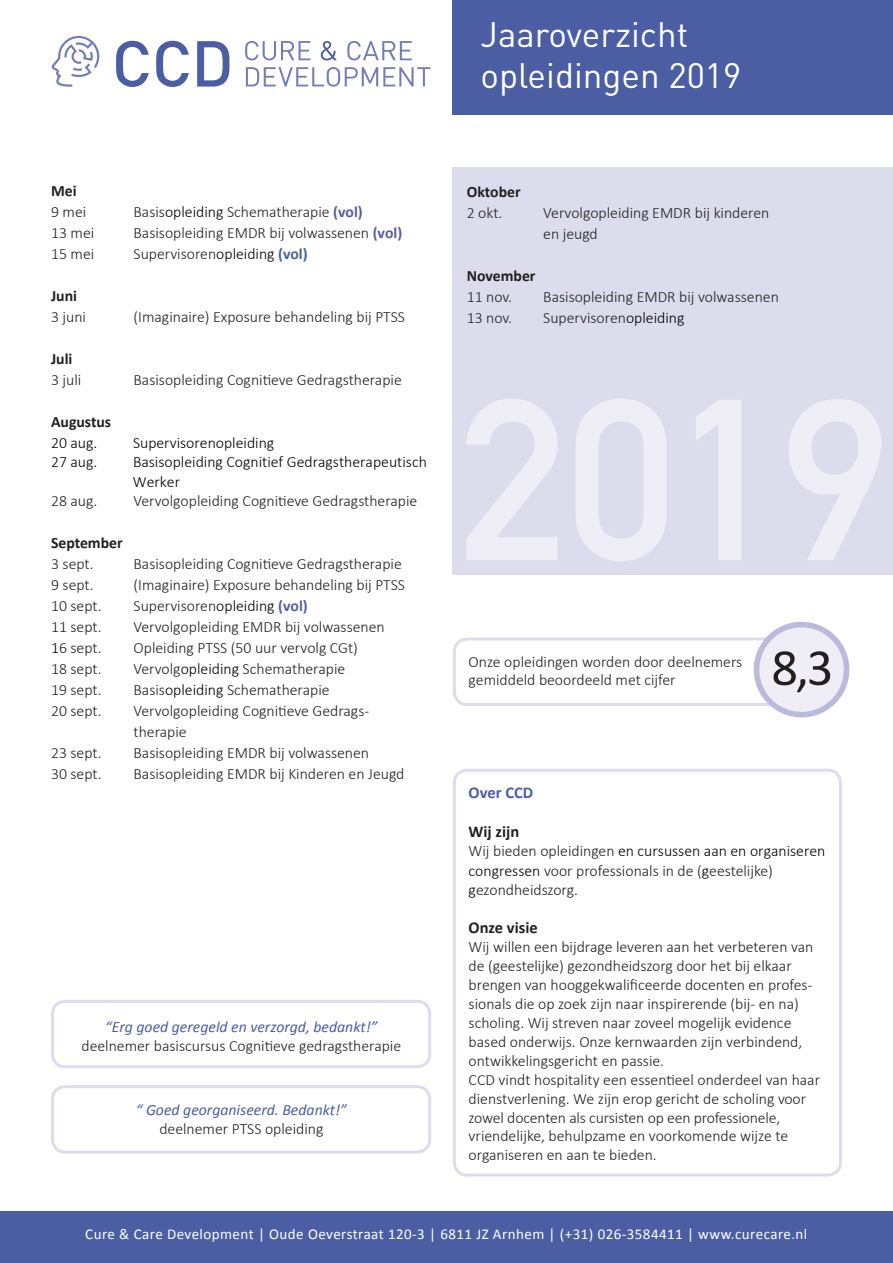
<style>
.page{position:relative;width:893px;height:1263px;background:#fff}
.page>*{position:absolute;margin:0;border:0;box-sizing:border-box;transform-origin:0 0}
.t1{font:52.35px "Calibri";color:#231f20}
.t2{font:34.95px/42px "DIN";color:#fff}
.t3{font:700 16.5px "Calibri";color:#231f20}
.t4{font:700 16.5px "Calibri";color:#4b5ea3}
.t5{font:300 15.75px/18.9px "Calibri";color:#231f20}
.t6{font:300 15.75px/19.2px "Calibri";color:#000}
.t7{font:italic 15.75px "Calibri";color:#4b5ea3}
.t8{font:700 15.75px "Calibri";color:#231f20}
.t9{font:15px "Calibri";letter-spacing:.03em;color:#fff}
.s1{color:#000}
.s2{font-weight:700;color:#575da5}
.s3{font-weight:700;color:#4b5ea3}
</style>
<div class="page">
<div style="left:0;top:1212px;width:893px;height:51px;background:#4b5ea3"></div>
<div style="left:453px;top:0;width:440px;height:115px;background:#4b5ea3"></div>
<svg style="left:52px;top:36px;width:378px;height:51px"></svg>
<div style="left:453px;top:167px;width:440px;height:408px;background:#dddced"></div>
<div style="left:51px;top:1000px;width:380px;height:68px;border:3px solid #dddced;border-radius:13px"></div>
<div style="left:453px;top:769px;width:389px;height:407px;border:3px solid #dddced;border-radius:13px"></div>
<div style="left:51px;top:1085px;width:380px;height:68px;border:3px solid #dddced;border-radius:13px"></div>
<div style="left:453px;top:637px;width:380px;height:69px;border:3px solid #dddced;border-radius:13px"></div>
<div style="left:756px;top:625px;width:91px;height:90px;background:#efedf6;border-radius:50%"></div>
<div style="left:754px;top:622px;width:95px;height:95px;border:6px solid #babbdb;border-radius:50%"></div>
<p class="t8" style="left:51px;top:181px;width:27px">Mei</p>
<p class="t5" style="left:51px;top:202px;width:37px">9 mei</p>
<p class="t5" style="left:134px;top:202px;width:231px">Basis<span class="s1">opleiding</span> Schematherapie <span class="s2">(vol)</span></p>
<p class="t5" style="left:51px;top:223px;width:45px">13 mei</p>
<p class="t5" style="left:134px;top:223px;width:270px">Basisopleiding EMDR bij volwassenen <span class="s2">(vol)</span></p>
<p class="t5" style="left:51px;top:244px;width:45px">15 mei</p>
<p class="t5" style="left:134px;top:244px;width:176px">Supervisoren<span class="s1">opleiding</span> <span class="s3">(vol)</span></p>
<p class="t8" style="left:51px;top:286px;width:28px">Juni</p>
<p class="t5" style="left:51px;top:307px;width:37px">3 juni</p>
<p class="t5" style="left:134px;top:307px;width:273px">(Imaginaire) Exposure behandeling bij PTSS</p>
<p class="t8" style="left:51px;top:349px;width:23px">Juli</p>
<p class="t5" style="left:51px;top:370px;width:32px">3 juli</p>
<p class="t5" style="left:134px;top:370px;width:270px">Basisopleiding Cognitieve Gedragstherapie</p>
<p class="t8" style="left:51px;top:412px;width:62px">Augustus</p>
<p class="t6" style="left:51px;top:433px;width:48px">20 aug.</p>
<p class="t6" style="left:133px;top:433px;width:143px">Supervisorenopleiding</p>
<p class="t6" style="left:51px;top:452px;width:48px">27 aug.</p>
<p class="t6" style="left:133px;top:452px;width:295px">Basisopleiding Cognitief Gedragstherapeutisch<br>Werker</p>
<p class="t5" style="left:51px;top:491px;width:48px">28 aug.</p>
<p class="t5" style="left:134px;top:491px;width:285px">Vervolgopleiding Cognitieve Gedragstherapie</p>
<p class="t8" style="left:51px;top:533px;width:73px">September</p>
<p class="t5" style="left:51px;top:554px;width:44px">3 sept.</p>
<p class="t5" style="left:134px;top:554px;width:270px">Basisopleiding Cognitieve Gedragstherapie</p>
<p class="t5" style="left:51px;top:575px;width:44px">9 sept.</p>
<p class="t5" style="left:134px;top:575px;width:273px">(Imaginaire) Exposure behandeling bij PTSS</p>
<p class="t5" style="left:51px;top:596px;width:52px">10 sept.</p>
<p class="t5" style="left:134px;top:596px;width:176px">Supervisoren<span class="s1">opleiding</span> <span class="s2">(vol)</span></p>
<p class="t5" style="left:51px;top:617px;width:52px">11 sept.</p>
<p class="t5" style="left:134px;top:617px;width:253px">Vervolgopleiding EMDR bij volwassenen</p>
<p class="t5" style="left:51px;top:638px;width:52px"><span class="s1">1</span>6 sept.</p>
<p class="t5" style="left:134px;top:638px;width:226px">Opleiding PTSS (50 uur vervolg CGt)</p>
<p class="t5" style="left:51px;top:659px;width:52px">18 sept.</p>
<p class="t5" style="left:134px;top:659px;width:213px">Vervolg<span class="s1">opleiding</span> Schematherapie</p>
<p class="t5" style="left:51px;top:680px;width:52px">19 sept.</p>
<p class="t5" style="left:134px;top:680px;width:198px">Basis<span class="s1">opleiding</span> Schematherapie</p>
<p class="t5" style="left:51px;top:701px;width:52px">20 sept.</p>
<p class="t5" style="left:134px;top:700px;width:237px;line-height:21px">Vervolgopleiding Cognitieve Gedrags&shy;therapie</p>
<p class="t5" style="left:51px;top:743px;width:52px">23 sept.</p>
<p class="t5" style="left:134px;top:743px;width:237px">Basisopleiding EMDR bij volwassenen</p>
<p class="t5" style="left:51px;top:764px;width:52px">30 sept.</p>
<p class="t5" style="left:134px;top:764px;width:272px">Basisopleiding EMDR bij Kinderen en Jeugd</p>
<p class="t7" style="left:105px;top:1017px;width:274px">“Erg goed geregeld en verzorgd, bedankt!”</p>
<p class="t5" style="left:82px;top:1036px;width:321px">deelnemer basiscursus Cognitieve gedragstherapie</p>
<p class="t7" style="left:136px;top:1100px;width:212px">“ Goed georganiseerd. Bedankt!”</p>
<p class="t5" style="left:159px;top:1119px;width:165px">deelnemer PTSS opleiding</p>
<h2 class="t2" style="left:480px;top:12px;width:262px">Jaaroverzicht opleidingen 2019</h2>
<p class="t8" style="left:467px;top:182px;width:55px">Oktober</p>
<p class="t5" style="left:467px;top:203px;width:37px">2 okt.</p>
<p class="t5" style="left:543px;top:202px;width:228px;line-height:21px">Vervolgopleiding EMDR bij kinderen en jeugd</p>
<p class="t8" style="left:467px;top:266px;width:70px">November</p>
<p class="t5" style="left:467px;top:287px;width:47px">11 nov.</p>
<p class="t5" style="left:543px;top:287px;width:237px">Basisopleiding EMDR bij volwassenen</p>
<p class="t5" style="left:467px;top:308px;width:47px">13 nov.</p>
<p class="t5" style="left:543px;top:308px;width:143px">Supervisoren<span class="s1">opleiding</span></p>
<p class="t5" style="left:469px;top:652px;width:275px">Onze opleidingen worden door deelnemers gemiddeld beoordeeld met cijfer</p>
<h1 class="t1" style="left:771px;top:635px;width:63px">8,3</h1>
<p class="t4" style="left:469px;top:783px;width:66px">Over CCD</p>
<p class="t3" style="left:469px;top:821px;width:52px">Wij zijn</p>
<p class="t5" style="left:469px;top:841px;width:358px">Wij bieden opleidingen <span class="s1">en cursussen aan en organiseren congressen</span> voor professionals in de (<span class="s1">g</span>eestelijke) <span class="s1">g</span>ezondheidszorg.</p>
<p class="t3" style="left:469px;top:918px;width:71px">Onze visie</p>
<p class="t5" style="left:469px;top:937px;width:353px">Wij willen een bijdrage leveren aan het verbeteren van de (geestelijke) gezondheidszorg door het bij elkaar brengen van hooggekwalificeerde docenten en profes&shy;sionals die op zoek zijn naar inspirerende (bij- en na) scholing. Wij streven naar zoveel mogelijk evidence based onderwijs. Onze kernwaarden zijn verbindend, ontwikkelingsgericht en passie.<br>CCD vindt hospitality een essentieel onderdeel van haar dienstverlening. We zijn erop gericht de scholing voor zowel docenten als cursisten op een professionele, vriendelijke, behulpzame en voorkomende wijze te organiseren en aan te bieden.</p>
<p class="t9" style="left:85px;top:1225px;width:724px">Cure &amp; Care Development | Oude Oeverstraat 120-3 | 6811 JZ Arnhem | (+31) 026-3584411 | www.curecare.nl</p>
</div>
